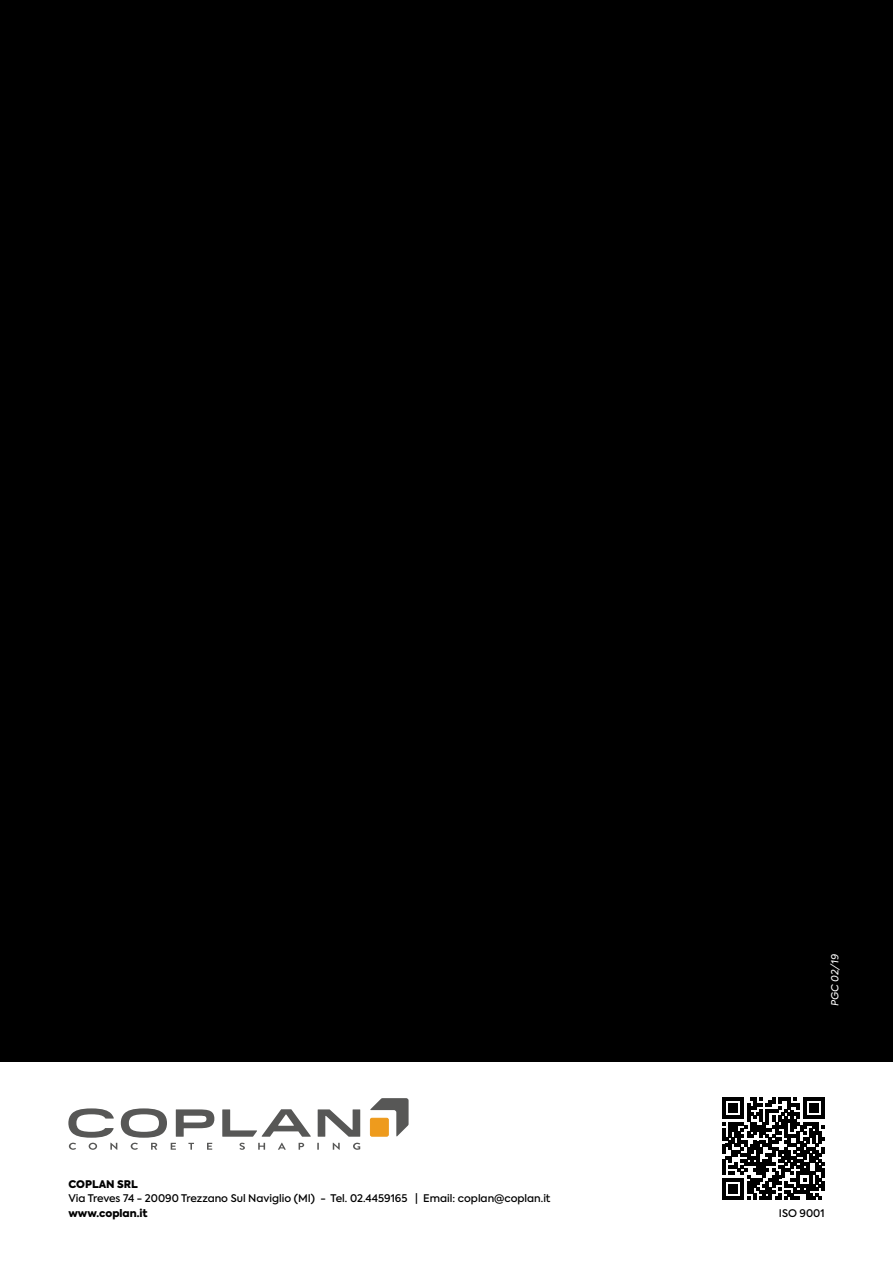
<style>
.page{position:relative;width:893px;height:1263px;background:#fff}
.page>*{position:absolute;margin:0;border:0;box-sizing:border-box;transform-origin:0 0}
.t1{font:500 10.5px "Axiforma";color:#000}
.t2{font:900 10.5px "Axiforma";color:#000}
.t3{font:italic 9.75px "Axiforma";color:#fff}
</style>
<div class="page">
<div style="left:0;top:0;width:893px;height:1062px;background:#000"></div>
<svg style="left:318px;top:1109px;width:42px;height:28px"></svg>
<svg style="left:68px;top:1108px;width:146px;height:42px"></svg>
<svg style="left:239px;top:1143px;width:6px;height:7px"></svg>
<svg style="left:258px;top:1143px;width:7px;height:7px"></svg>
<svg style="left:278px;top:1143px;width:8px;height:7px"></svg>
<svg style="left:299px;top:1143px;width:5px;height:7px"></svg>
<svg style="left:317px;top:1143px;width:2px;height:7px"></svg>
<svg style="left:333px;top:1143px;width:7px;height:7px"></svg>
<svg style="left:353px;top:1143px;width:7px;height:7px"></svg>
<svg style="left:222px;top:1109px;width:89px;height:28px"></svg>
<svg style="left:370px;top:1098px;width:39px;height:38px"></svg>
<svg style="left:722px;top:1097px;width:103px;height:103px"></svg>
<p class="t3" style="left:829px;top:1006px;width:53px;rotate:-90deg">PGC 02/19</p>
<p class="t2" style="left:68px;top:1177px;width:71px">COPLAN SRL</p>
<p class="t1" style="left:68px;top:1192px;width:484px">Via Treves 74 - 20090 Trezzano Sul Naviglio (MI) - Tel. 02.4459165 | Email: coplan@coplan.it</p>
<p class="t2" style="left:68px;top:1205px;width:81px">www.coplan.it</p>
<p class="t1" style="left:779px;top:1206px;width:47px">ISO 9001</p>
</div>
